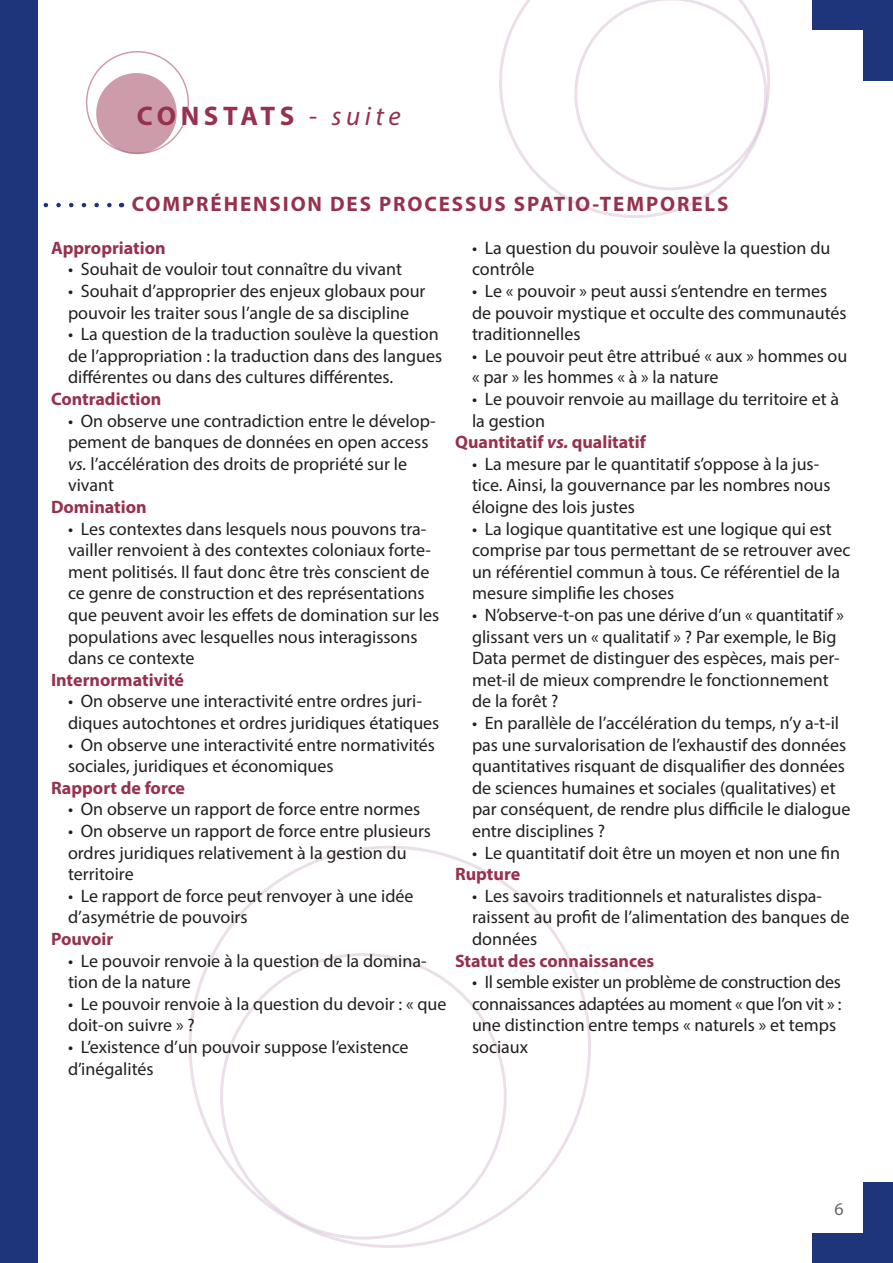
<style>
.page{position:relative;width:893px;height:1263px;background:#fff}
.page>*{position:absolute;margin:0;border:0;box-sizing:border-box;transform-origin:0 0}
.t1{font:700 27px "Myriad Pro";letter-spacing:.16em;color:#96314e}
.t2{font:700 21px "Myriad Pro";letter-spacing:.09em;color:#96314e}
.t3{font:18px/21.6px "Myriad Pro";color:#231f20}
.t4{font:18px/21.6px "Myriad Pro";letter-spacing:-.02em;color:#231f20}
.t5{font:700 18px "Myriad Pro";color:#96314e}
.t6{font:18px "Myriad Pro";color:#67676a}
.s1{font-weight:400;font-style:italic}
.s2{font-style:italic}
</style>
<div class="page">
<div style="left:0;top:0;width:38px;height:1263px;background:#1e357c"></div>
<div style="left:96px;top:73px;width:81px;height:81px;background:#cc9caa;border-radius:50%"></div>
<div style="left:86px;top:51px;width:103px;height:103px;border:2px solid #96314e;border-radius:50%"></div>
<div style="left:812px;top:0;width:81px;height:30px;background:#1e357c"></div>
<div style="left:863px;top:0;width:30px;height:81px;background:#1e357c"></div>
<div style="left:863px;top:1182px;width:30px;height:81px;background:#1e357c"></div>
<div style="left:812px;top:1233px;width:81px;height:30px;background:#1e357c"></div>
<svg style="left:188px;top:845px;width:403px;height:347px"></svg>
<svg style="left:198px;top:931px;width:331px;height:317px"></svg>
<svg style="left:46px;top:203px;width:66px;height:4px"></svg>
<svg style="left:499px;top:0;width:199px;height:218px"></svg>
<svg style="left:563px;top:0;width:207px;height:202px"></svg>
<p class="t1" style="left:137px;top:99px;width:265px">CONSTATS <span class="s1">- suite</span></p>
<p class="t2" style="left:132px;top:191px;width:598px">COMPRÉHENSION DES PROCESSUS SPATIO-TEMPORELS</p>
<p class="t5" style="left:51px;top:236px;width:116px">Appropriation</p>
<p class="t3" style="left:68px;top:258px;width:336px">• Souhait de vouloir tout connaître du vivant</p>
<p class="t3" style="left:68px;top:280px;width:359px">• Souhait d’approprier des enjeux globaux pour pouvoir les traiter sous l’angle de sa discipline</p>
<p class="t3" style="left:68px;top:323px;width:376px">• La question de la traduction soulève la question de l’appropriation : la traduction dans des langues différentes ou dans des cultures différentes.</p>
<p class="t5" style="left:51px;top:387px;width:112px">Contradiction</p>
<p class="t3" style="left:68px;top:409px;width:369px">• On observe une contradiction entre le dévelop&shy;pement de banques de données en open access <span class="s2">vs.</span> l’accélération des droits de propriété sur le vivant</p>
<p class="t5" style="left:51px;top:495px;width:97px">Domination</p>
<p class="t3" style="left:68px;top:517px;width:373px">• Les contextes dans lesquels nous pouvons tra&shy;vailler renvoient à des contextes coloniaux forte&shy;ment politisés. Il faut donc être très conscient de ce genre de construction et des représentations que peuvent avoir les effets de domination sur les populations avec lesquelles nous interagissons dans ce contexte</p>
<p class="t5" style="left:51px;top:668px;width:135px">Internormativité</p>
<p class="t3" style="left:68px;top:690px;width:373px">• On observe une interactivité entre ordres juri&shy;diques autochtones et ordres juridiques étatiques</p>
<p class="t3" style="left:68px;top:733px;width:369px">• On observe une interactivité entre normativités sociales, juridiques et économiques</p>
<p class="t5" style="left:51px;top:776px;width:136px">Rapport de force</p>
<p class="t3" style="left:68px;top:798px;width:354px">• On observe un rapport de force entre normes</p>
<p class="t3" style="left:68px;top:820px;width:365px">• On observe un rapport de force entre plusieurs ordres juridiques relativement à la gestion du territoire</p>
<p class="t3" style="left:68px;top:885px;width:347px">• Le rapport de force peut renvoyer à une idée d’asymétrie de pouvoirs</p>
<p class="t5" style="left:51px;top:927px;width:64px">Pouvoir</p>
<p class="t3" style="left:68px;top:949px;width:360px">• Le pouvoir renvoie à la question de la domina&shy;tion de la nature</p>
<p class="t3" style="left:68px;top:993px;width:380px">• Le pouvoir renvoie à la question du devoir : « que doit-on suivre » ?</p>
<p class="t3" style="left:68px;top:1036px;width:342px">• L’existence d’un pouvoir suppose l’existence d’inégalités</p>
<p class="t3" style="left:472px;top:237px;width:360px">• La question du pouvoir soulève la question du contrôle</p>
<p class="t3" style="left:472px;top:280px;width:376px">• Le « pouvoir » peut aussi s’entendre en termes de pouvoir mystique et occulte des communautés traditionnelles</p>
<p class="t3" style="left:472px;top:345px;width:377px">• Le pouvoir peut être attribué « aux » hommes ou « par » les hommes « à » la nature</p>
<p class="t3" style="left:472px;top:388px;width:369px">• Le pouvoir renvoie au maillage du territoire et à la gestion</p>
<p class="t5" style="left:455px;top:430px;width:192px">Quantitatif <span class="s2">vs.</span> qualitatif</p>
<p class="t3" style="left:472px;top:453px;width:360px">• La mesure par le quantitatif s’oppose à la jus&shy;tice. Ainsi, la gouvernance par les nombres nous éloigne des lois justes</p>
<p class="t3" style="left:472px;top:517px;width:380px">• La logique quantitative est une logique qui est comprise par tous permettant de se retrouver avec un référentiel commun à tous. Ce référentiel de la mesure simplifie les choses</p>
<p class="t3" style="left:472px;top:604px;width:374px">• N’observe-t-on pas une dérive d’un « quantitatif » glissant vers un « qualitatif » ? Par exemple, le Big Data permet de distinguer des espèces, mais per&shy;met-il de mieux comprendre le fonctionnement de la forêt ?</p>
<p class="t3" style="left:472px;top:712px;width:380px">• En parallèle de l’accélération du temps, n’y a-t-il pas une survalorisation de l’exhaustif des données quantitatives risquant de disqualifier des données de sciences humaines et sociales (qualitatives) et par conséquent, de rendre plus difficile le dialogue entre disciplines ?</p>
<p class="t3" style="left:472px;top:841px;width:370px">• Le quantitatif doit être un moyen et non une fin</p>
<p class="t5" style="left:455px;top:862px;width:67px">Rupture</p>
<p class="t3" style="left:472px;top:885px;width:379px">• Les savoirs traditionnels et naturalistes dispa&shy;raissent au profit de l’alimentation des banques de données</p>
<p class="t5" style="left:455px;top:949px;width:201px">Statut des connaissances</p>
<p class="t4" style="left:472px;top:971px;width:371px">• Il semble exister un problème de construction des connaissances adaptées au moment « que l’on vit » : une distinction entre temps « naturels » et temps sociaux</p>
<p class="t6" style="left:834px;top:1197px;width:11px">6</p>
</div>
